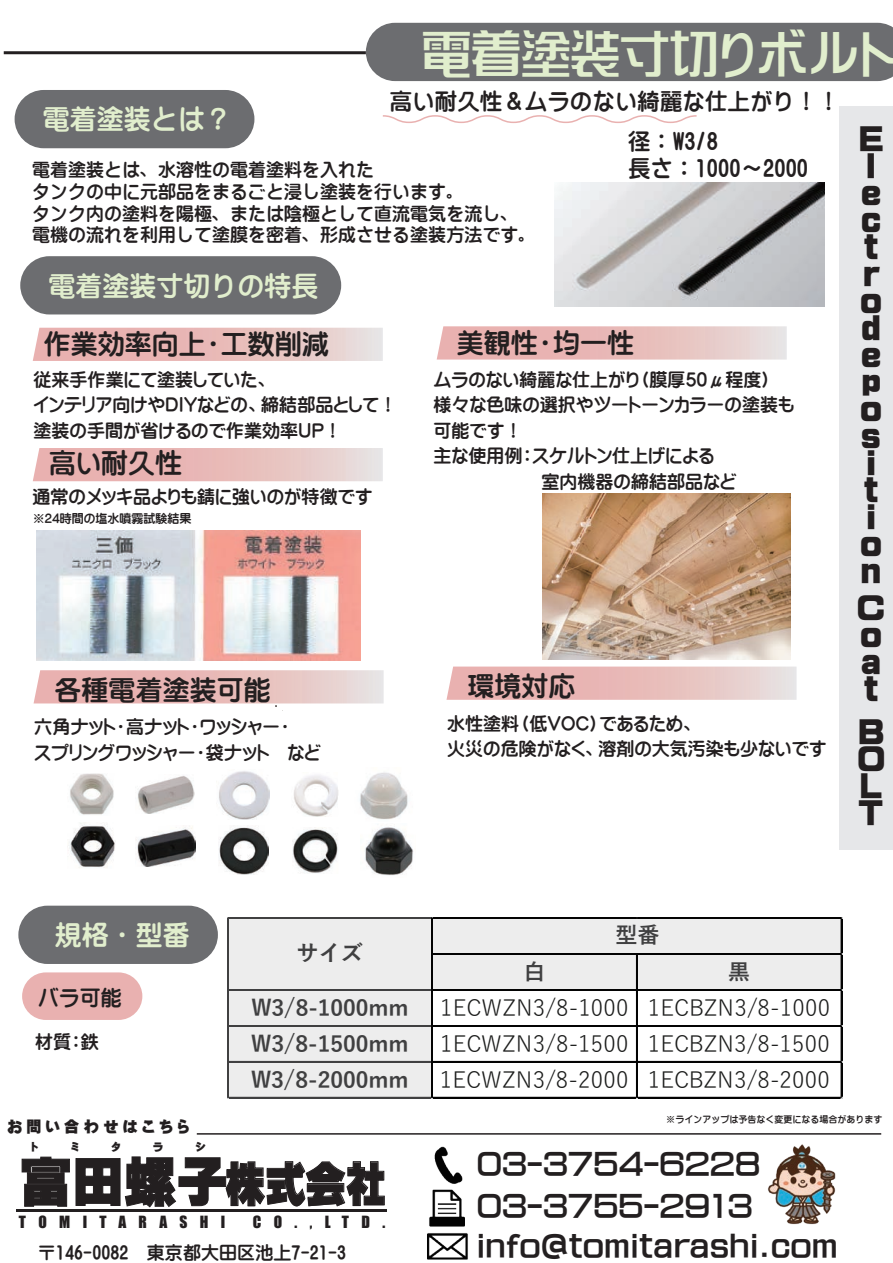
<style>
.page{position:relative;width:893px;height:1263px;background:#fff}
.page>*{position:absolute;margin:0;border:0;box-sizing:border-box;transform-origin:0 0}
.t1{font:51.3px "Heiti EGP4 Super Bold SJIS";color:#231f20}
.t2{font:49.5px "Singeitai EGP4 Extra SJIS";color:#e1eecd}
.t3{font:30px/42.2px "Singeitai EGP4 Extra SJIS";color:#231f20}
.t4{font:30px/27px "Heiti EGP4 Super Bold SJIS";color:#231f20}
.t5{font:27px "Yenti EGP Extra SJIS";color:#231f20}
.t6{font:27px "Yenti EG Extra SJIS";color:#e1eecd}
.t7{font:22.5px/40.2px "Yenti EG Extra SJIS";color:#231f20}
.t8{font:22.2px "Yu Gothic";letter-spacing:.015em;color:#1b1c1b}
.t9{font:700 22.2px "Yu Gothic";color:#404041}
.t10{font:21px "Yenti EG Extra SJIS";color:#231f20}
.t11{font:18px/25.5px "Yenti EGP Extra SJIS";color:#231f20}
.t12{font:18px/21.6px "Yenti EG Extra SJIS";color:#231f20}
.t13{font:15.45px "Impact";letter-spacing:.8em;color:#231f20}
.t14{font:15px "Heiti EGP4 Super Bold SJIS";letter-spacing:.25em;color:#231f20}
.t15{font:12px "Yenti EGP Extra SJIS";color:#231f20}
.t16{font:10.65px "Heiti EGP4 Super Bold SJIS";color:#231f20}
.t17{font:9px "Yenti EG Extra SJIS";color:#231f20}
.s1{font-size:46.35px}
</style>
<div class="page">
<div style="left:366px;top:23px;width:526px;height:58px;background:#6c6d70"></div>
<div style="left:15px;top:90px;width:239px;height:58px;background:#6c6d70;border-radius:29px"></div>
<div style="left:20px;top:256px;width:321px;height:58px;background:#6c6d70;border-radius:29px"></div>
<hr style="left:197px;top:1133px;width:684px;height:2px;background:#231f20">
<hr style="left:4px;top:51px;width:362px;height:3px;background:#231f20">
<div style="left:839px;top:106px;width:53px;height:744px;background:#e6e7e9"></div>
<svg style="left:22px;top:1157px;width:48px;height:49px"></svg>
<svg style="left:76px;top:1157px;width:308px;height:50px"></svg>
<hr style="left:17px;top:1209px;width:370px;height:3px;background:#231f20">
<svg style="left:382px;top:115px;width:315px;height:8px"></svg>
<img style="left:542px;top:494px;width:248px;height:165px">
<div style="left:22px;top:972px;width:120px;height:48px;background:#e9b1b0;border-radius:24px"></div>
<div style="left:18px;top:906px;width:200px;height:58px;background:#6c6d70;border-radius:29px"></div>
<img style="left:434px;top:1146px;width:29px;height:37px">
<img style="left:429px;top:1183px;width:36px;height:40px">
<img style="left:427px;top:1223px;width:41px;height:37px">
<svg style="left:33px;top:328px;width:350px;height:33px;background:#e8bfbe"></svg>
<svg style="left:33px;top:448px;width:350px;height:33px;background:#e8bfbe"></svg>
<svg style="left:436px;top:326px;width:350px;height:34px;background:#e9c1bf"></svg>
<svg style="left:446px;top:667px;width:350px;height:33px;background:#e8c0be"></svg>
<img style="left:37px;top:531px;width:324px;height:129px">
<img style="left:292px;top:828px;width:46px;height:45px">
<img style="left:294px;top:775px;width:44px;height:41px">
<img style="left:219px;top:827px;width:49px;height:48px">
<img style="left:219px;top:771px;width:51px;height:48px">
<img style="left:136px;top:827px;width:59px;height:39px">
<img style="left:138px;top:775px;width:57px;height:39px">
<svg style="left:34px;top:670px;width:349px;height:41px"></svg>
<img style="left:69px;top:823px;width:46px;height:45px">
<img style="left:70px;top:773px;width:44px;height:42px">
<img style="left:365px;top:827px;width:49px;height:49px">
<img style="left:360px;top:772px;width:48px;height:48px">
<img style="left:555px;top:183px;width:269px;height:124px">
<div style="left:228px;top:919px;width:614px;height:72px;background:#ededed"></div>
<div style="left:228px;top:990px;width:205px;height:108px;background:#ededed"></div>
<hr style="left:228px;top:918px;width:204px;height:1px;background:#404041">
<hr style="left:433px;top:918px;width:409px;height:1px;background:#030303">
<hr style="left:433px;top:954px;width:409px;height:1px;background:#030303">
<hr style="left:228px;top:989px;width:204px;height:1px;background:#404041">
<hr style="left:228px;top:990px;width:204px;height:1px;background:#404041">
<hr style="left:433px;top:989px;width:409px;height:1px;background:#030303">
<hr style="left:433px;top:990px;width:409px;height:1px;background:#030303">
<hr style="left:228px;top:1025px;width:204px;height:1px;background:#404041">
<hr style="left:228px;top:1026px;width:204px;height:1px;background:#404041">
<hr style="left:433px;top:1025px;width:409px;height:1px;background:#030303">
<hr style="left:433px;top:1026px;width:409px;height:1px;background:#030303">
<hr style="left:228px;top:1061px;width:204px;height:1px;background:#404041">
<hr style="left:433px;top:1061px;width:409px;height:1px;background:#030303">
<hr style="left:227px;top:918px;width:1px;height:180px;background:#404041">
<hr style="left:228px;top:1097px;width:204px;height:1px;background:#404041">
<hr style="left:431px;top:918px;width:1px;height:180px;background:#030303">
<hr style="left:432px;top:918px;width:1px;height:180px;background:#030303">
<hr style="left:636px;top:955px;width:1px;height:143px;background:#030303">
<hr style="left:433px;top:1097px;width:409px;height:1px;background:#030303">
<hr style="left:840px;top:919px;width:1px;height:179px;background:#030303">
<hr style="left:841px;top:919px;width:1px;height:179px;background:#030303">
<img style="left:768px;top:1144px;width:68px;height:80px">
<h2 class="t2" style="left:422px;top:30px;width:479px">電着塗装寸切りボルト</h2>
<p class="t7" style="left:628px;top:81px;width:213px;text-indent:-238px">高い耐久性＆ムラのない綺麗な仕上がり！！径：W3/8</p>
<p class="t7" style="left:628px;top:148px;width:181px">長さ：1000～2000</p>
<h3 class="t6" style="left:43px;top:106px;width:190px">電着塗装とは？</h3>
<p class="t12" style="left:32px;top:159px;width:505px">電着塗装とは、水溶性の電着塗料を入れた<br>タンクの中に元部品をまるごと浸し塗装を行います。<br>タンク内の塗料を陽極、または陰極として直流電気を流し、電機の流れを利用して塗膜を密着、形成させる塗装方法です。</p>
<h3 class="t6" style="left:48px;top:272px;width:272px">電着塗装寸切りの特長</h3>
<h3 class="t5" style="left:44px;top:331px;width:287px">作業効率向上・工数削減</h3>
<h3 class="t5" style="left:457px;top:329px;width:179px">美観性・均一性</h3>
<p class="t11" style="left:34px;top:367px;width:365px">従来手作業にて塗装していた、<br>インテリア向けやDIYなどの、締結部品として！塗装の手間が省けるので作業効率UP！</p>
<p class="t11" style="left:433px;top:367px;width:362px">ムラのない綺麗な仕上がり（膜厚50μ程度）<br>様々な色味の選択やツートーンカラーの塗装も可能です！<br>主な使用例：スケルトン仕上げによる<br>　　　　　　室内機器の締結部品など</p>
<h3 class="t5" style="left:49px;top:449px;width:134px">高い耐久性</h3>
<p class="t11" style="left:33px;top:484px;width:341px">通常のメッキ品よりも錆に強いのが特徴です</p>
<p class="t15" style="left:33px;top:512px;width:160px">※24時間の塩水噴霧試験結果</p>
<h3 class="t5" style="left:55px;top:676px;width:217px">各種電着塗装可能</h3>
<p class="t11" style="left:34px;top:714px;width:288px">六角ナット・高ナット・ワッシャー・<br>スプリングワッシャー・袋ナット　など</p>
<h3 class="t5" style="left:467px;top:672px;width:109px">環境対応</h3>
<p class="t11" style="left:447px;top:711px;width:381px">水性塗料（低VOC）であるため、<br>火災の危険がなく、溶剤の大気汚染も少ないです</p>
<h3 class="t4" style="left:858px;top:125px;width:26px">E l e c t r o d e p o s i t i o n</h3>
<h3 class="t4" style="left:856px;top:595px;width:47px;line-height:27.5px">C o a<br>t　</h3>
<h3 class="t4" style="left:856px;top:718px;width:29px;text-align:justify">B O L T</h3>
<h3 class="t6" style="left:55px;top:921px;width:136px">規格・型番</h3>
<p class="t10" style="left:38px;top:988px;width:85px">バラ可能</p>
<p class="t11" style="left:35px;top:1029px;width:65px">材質：鉄</p>
<p class="t9" style="left:296px;top:941px;width:68px">サイズ</p>
<p class="t9" style="left:615px;top:923px;width:46px">型番</p>
<p class="t9" style="left:523px;top:960px;width:24px">白</p>
<p class="t9" style="left:728px;top:960px;width:24px">黒</p>
<p class="t9" style="left:251px;top:995px;width:159px">W3/8-1000mm</p>
<p class="t8" style="left:440px;top:987px;width:391px">1ECWZN3/8-1000 1ECBZN3/8-1000</p>
<p class="t9" style="left:251px;top:1031px;width:159px">W3/8-1500mm</p>
<p class="t8" style="left:440px;top:1023px;width:391px">1ECWZN3/8-1500 1ECBZN3/8-1500</p>
<p class="t9" style="left:251px;top:1067px;width:159px">W3/8-2000mm</p>
<p class="t8" style="left:440px;top:1059px;width:391px">1ECWZN3/8-2000 1ECBZN3/8-2000</p>
<p class="t14" style="left:7px;top:1119px;width:184px">お問い合わせはこちら</p>
<p class="t16" style="left:31px;top:1142px;width:9px">ト</p>
<p class="t16" style="left:71px;top:1142px;width:10px">ミ</p>
<p class="t16" style="left:111px;top:1142px;width:11px">タ</p>
<p class="t16" style="left:153px;top:1142px;width:12px">ラ</p>
<p class="t16" style="left:195px;top:1142px;width:12px">シ</p>
<h1 class="t1" style="left:19px;top:1156px;width:368px">富田螺子<span class="s1">株式会社</span></h1>
<p class="t13" style="left:19px;top:1210px;width:208px">TOMITARASHI</p>
<p class="t13" style="left:253px;top:1210px;width:134px">CO.,LTD.</p>
<p class="t12" style="left:38px;top:1242px;width:310px">〒146-0082　東京都大田区池上7-21-3</p>
<p class="t17" style="left:666px;top:1115px;width:218px">※ラインアップは予告なく変更になる場合があります</p>
<h3 class="t3" style="left:477px;top:1143px;width:285px">03-3754-6228<br>03-3755-2913</h3>
<h3 class="t3" style="left:477px;top:1225px;width:363px">info@tomitarashi.com</h3>
</div>
